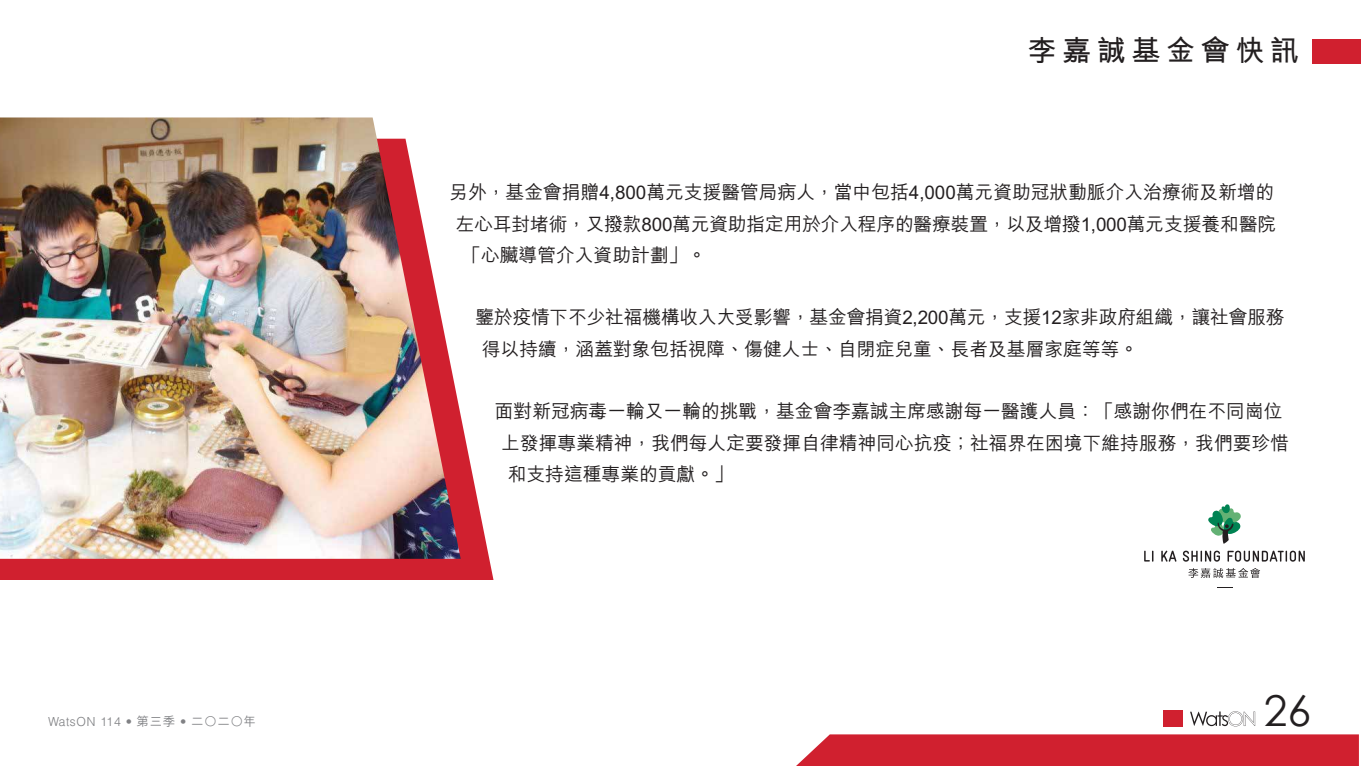
<style>
.page{position:relative;width:1361px;height:766px;background:#fff}
.page>*{position:absolute;margin:0;border:0;box-sizing:border-box;transform-origin:0 0}
.t1{font:42.5px "Century Gothic";color:#231f20}
.t2{font:700 29px "M Hei";letter-spacing:.2em;color:#231f20}
.t3{font:500 18.75px/31.2px "M Hei";color:#231f20}
.t4{font:300 12.5px "AT Triumvirate";letter-spacing:.05em;color:#808184}
.s1{font-family:"M Hei";font-weight:500}
</style>
<div class="page">
<svg style="left:1208px;top:504px;width:33px;height:39px"></svg>
<svg style="left:1144px;top:550px;width:9px;height:11px"></svg>
<svg style="left:1161px;top:550px;width:15px;height:11px"></svg>
<svg style="left:1183px;top:550px;width:37px;height:11px"></svg>
<svg style="left:1227px;top:550px;width:78px;height:11px"></svg>
<svg style="left:1188px;top:568px;width:72px;height:9px"></svg>
<div style="left:1312px;top:39px;width:49px;height:24px;background:#d0202f"></div>
<svg style="left:0;top:417px;width:493px;height:163px;fill:#d0202f"></svg>
<img style="left:0;top:117px;width:461px;height:441px">
<div style="left:797px;top:734px;width:562px;height:31px;background:#d0202f"></div>
<svg style="left:1190px;top:711px;width:65px;height:15px"></svg>
<div style="left:1163px;top:710px;width:20px;height:17px;background:#d0202f"></div>
<p class="t4" style="left:48px;top:713px;width:209px">WatsON 114 • <span class="s1">第三季</span> • <span class="s1">二○二○年</span></p>
<h2 class="t2" style="left:1027px;top:36px;width:273px">李嘉誠基金會快訊</h2>
<p class="t3" style="left:449px;top:177px;width:826px">另外，基金會捐贈4,800萬元支援醫管局病人，當中包括4,000萬元資助冠狀動脈介入治療術及新增的</p>
<p class="t3" style="left:456px;top:208px;width:822px">左心耳封堵術，又撥款800萬元資助指定用於介入程序的醫療裝置，以及增撥1,000萬元支援養和醫院</p>
<p class="t3" style="left:462px;top:240px;width:245px">「心臟導管介入資助計劃」。</p>
<p class="t3" style="left:482px;top:302px;width:804px;text-indent:-6px">鑒於疫情下不少社福機構收入大受影響，基金會捐資2,200萬元，支援12家非政府組織，讓社會服務得以持續，涵蓋對象包括視障、傷健人士、自閉症兒童、長者及基層家庭等等。</p>
<p class="t3" style="left:495px;top:396px;width:789px">面對新冠病毒一輪又一輪的挑戰，基金會李嘉誠主席感謝每一醫護人員：「感謝你們在不同崗位</p>
<p class="t3" style="left:501px;top:427px;width:789px">上發揮專業精神，我們每人定要發揮自律精神同心抗疫；社福界在困境下維持服務，我們要珍惜</p>
<p class="t3" style="left:508px;top:458px;width:226px">和支持這種專業的貢獻。」</p>
<h1 class="t1" style="left:1264px;top:685px;width:49px">26</h1>
</div>
